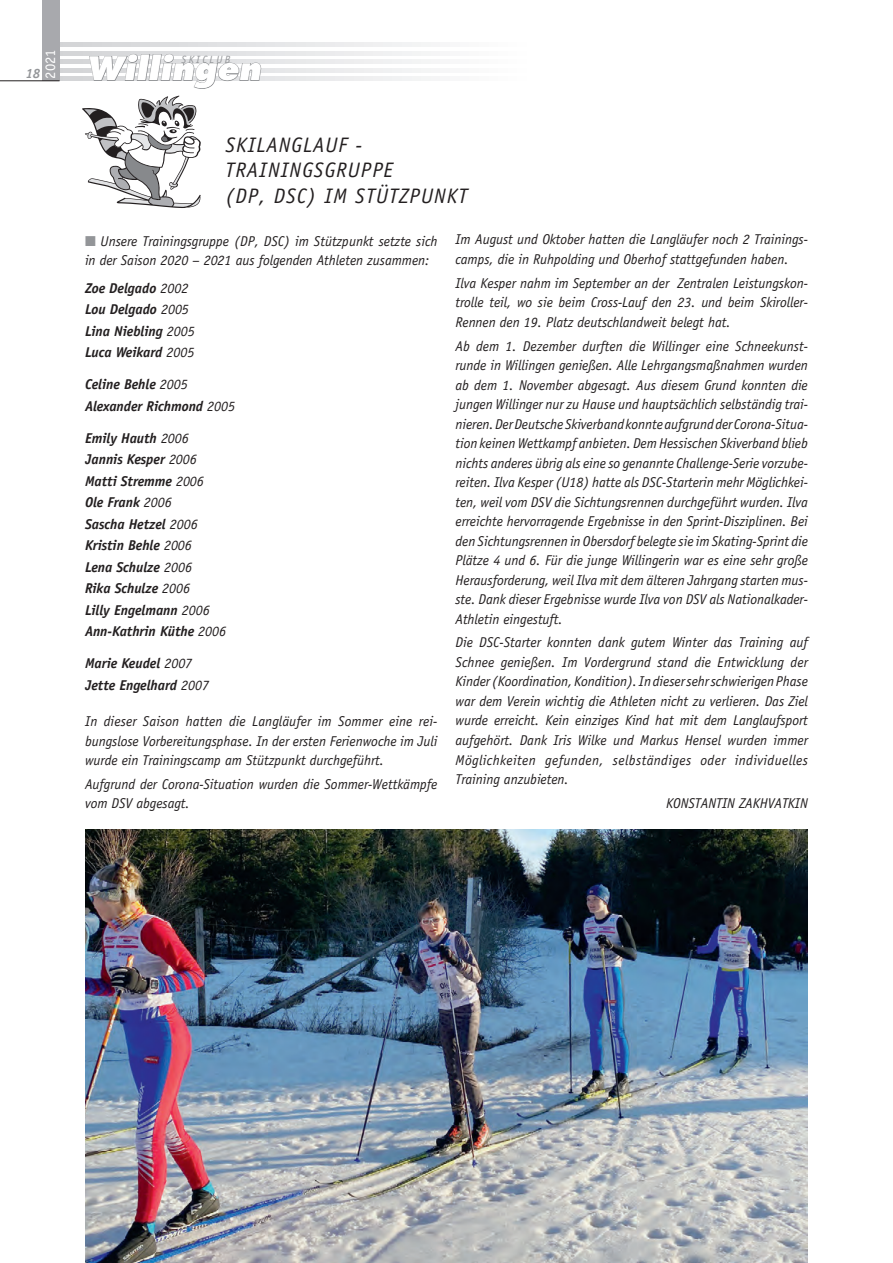
<style>
.page{position:relative;width:893px;height:1263px;background:#fff}
.page>*{position:absolute;margin:0;border:0;box-sizing:border-box;transform-origin:0 0}
.t1{font:italic 800 31.5px "Futura";color:#fff}
.t2{font:italic 21px/25.5px "Officina Sans";letter-spacing:.05em;color:#231f20}
.t3{font:15px "Officina Sans";color:#fff}
.t4{font:italic 14.25px/19.5px "Officina Sans";letter-spacing:-.005em;color:#231f20;text-align:justify}
.t5{font:italic 700 14.25px/21.5px "Officina Sans";letter-spacing:-.005em;color:#231f20}
.t6{font:italic 700 13.5px "Officina Sans";color:#939598}
.t7{font:italic 10.5px "Officina Sans";letter-spacing:.225em;color:#939598}
.s1{color:#939598}
.s2{font-weight:400}
</style>
<div class="page">
<svg style="left:60px;top:77px;width:371px;height:4px"></svg>
<svg style="left:60px;top:68px;width:371px;height:4px"></svg>
<svg style="left:60px;top:60px;width:371px;height:4px"></svg>
<svg style="left:60px;top:51px;width:371px;height:4px"></svg>
<svg style="left:60px;top:43px;width:371px;height:4px"></svg>
<div style="left:43px;top:0;width:17px;height:81px;background:#a8a9ad"></div>
<hr style="left:0;top:80px;width:60px;height:1px;background:#231f20">
<svg style="left:89px;top:54px;width:173px;height:35px"></svg>
<svg style="left:82px;top:96px;width:119px;height:112px"></svg>
<img style="left:86px;top:829px;width:722px;height:434px">
<p class="t3" style="left:42px;top:79px;width:31px;rotate:-90deg">2021</p>
<h1 class="t1" style="left:86px;top:49px;width:176px">Willingen</h1>
<p class="t7" style="left:181px;top:53px;width:50px">Skiclub</p>
<p class="t6" style="left:25px;top:65px;width:17px">18</p>
<h2 class="t2" style="left:225px;top:132px;width:44px">SkiLang</h2>
<h2 class="t2" style="left:303px;top:132px;width:60px">lauf -</h2>
<h2 class="t2" style="left:225px;top:158px;width:77px">Tra iningsgr</h2>
<h2 class="t2" style="left:225px;top:158px;width:242px;text-indent:122px">uppe<br>(DP, DSC) im Stützpunkt</h2>
<p class="t4" style="left:85px;top:231px;width:354px"><span class="s1">■</span> Unsere Trainingsgruppe (DP, DSC) im Stützpunkt setzte sich in der Saison 2020 – 2021 aus folgenden Athleten zusammen:</p>
<p class="t5" style="left:85px;top:277px;width:111px">Zoe Delgado <span class="s2">2002<br></span>Lou Delgado <span class="s2">2005<br></span>Lina Niebling <span class="s2">2005<br></span>Luca Weikard <span class="s2">2005</span></p>
<p class="t5" style="left:85px;top:374px;width:152px">Celine Behle <span class="s2">2005<br></span>Alexander Richmond <span class="s2">2005</span></p>
<p class="t5" style="left:85px;top:427px;width:143px">Emily Hauth <span class="s2">2006<br></span>Jannis Kesper <span class="s2">2006<br></span>Matti Stremme <span class="s2">2006<br></span>Ole Frank <span class="s2">2006<br></span>Sascha Hetzel <span class="s2">2006<br></span>Kristin Behle <span class="s2">2006<br></span>Lena Schulze <span class="s2">2006<br></span>Rika Schulze <span class="s2">2006<br></span>Lilly Engelmann <span class="s2">2006<br></span>Ann-Kathrin Küthe <span class="s2">2006</span></p>
<p class="t5" style="left:85px;top:653px;width:126px">Marie Keudel <span class="s2">2007<br></span>Jette Engelhard <span class="s2">2007</span></p>
<p class="t4" style="left:85px;top:712px;width:354px">In dieser Saison hatten die Langläufer im Sommer eine rei&shy;bungslose Vorbereitungsphase. In der ersten Ferienwoche im Juli wurde ein Trainingscamp am Stützpunkt durchgeführt.</p>
<p class="t4" style="left:85px;top:774px;width:354px">Aufgrund der Corona-Situation wurden die Sommer-Wettkämpfe vom DSV abgesagt.</p>
<p class="t4" style="left:455px;top:230px;width:354px">Im August und Oktober hatten die Langläufer noch 2 Trainings&shy;camps, die in Ruhpolding und Oberhof stattgefunden haben.</p>
<p class="t4" style="left:455px;top:273px;width:354px">Ilva Kesper nahm im September an der Zentralen Leistungskon&shy;trolle teil, wo sie beim Cross-Lauf den 23. und beim Skiroller-Rennen den 19. Platz deutschlandweit belegt hat.</p>
<p class="t4" style="left:455px;top:336px;width:354px">Ab dem 1. Dezember durften die Willinger eine Schneekunst&shy;runde in Willingen genießen. Alle Lehrgangsmaßnahmen wurden ab dem 1. November abgesagt. Aus diesem Grund konnten die jungen Willinger nur zu Hause und hauptsächlich selbständig trai&shy;nieren. Der Deutsche Skiverband konnte aufgrund der Corona-Situa&shy;tion keinen Wettkampf anbieten. Dem Hessischen Skiverband blieb nichts anderes übrig als eine so genannte Challenge-Serie vorzube&shy;reiten. Ilva Kesper (U18) hatte als DSC-Starterin mehr Möglichkei&shy;ten, weil vom DSV die Sichtungsrennen durchgeführt wurden. Ilva erreichte hervorragende Ergebnisse in den Sprint-Disziplinen. Bei den Sichtungsrennen in Obersdorf belegte sie im Skating-Sprint die Plätze 4 und 6. Für die junge Willingerin war es eine sehr große Herausforderung, weil Ilva mit dem älteren Jahrgang starten mus&shy;ste. Dank dieser Ergebnisse wurde Ilva von DSV als Nationalkader-Athletin eingestuft.</p>
<p class="t4" style="left:455px;top:633px;width:354px">Die DSC-Starter konnten dank gutem Winter das Training auf Schnee genießen. Im Vordergrund stand die Entwicklung der Kinder (Koordination, Kondition). In dieser sehr schwierigen Phase war dem Verein wichtig die Athleten nicht zu verlieren. Das Ziel wurde erreicht. Kein einziges Kind hat mit dem Langlaufsport aufgehört. Dank Iris Wilke und Markus Hensel wurden immer Möglichkeiten gefunden, selbständiges oder individuelles Training anzubieten.</p>
<p class="t4" style="left:666px;top:793px;width:9px">Konstant</p>
<p class="t4" style="left:722px;top:793px;width:46px">in Zakhvat</p>
<p class="t4" style="left:788px;top:793px;width:21px">kin</p>
</div>
